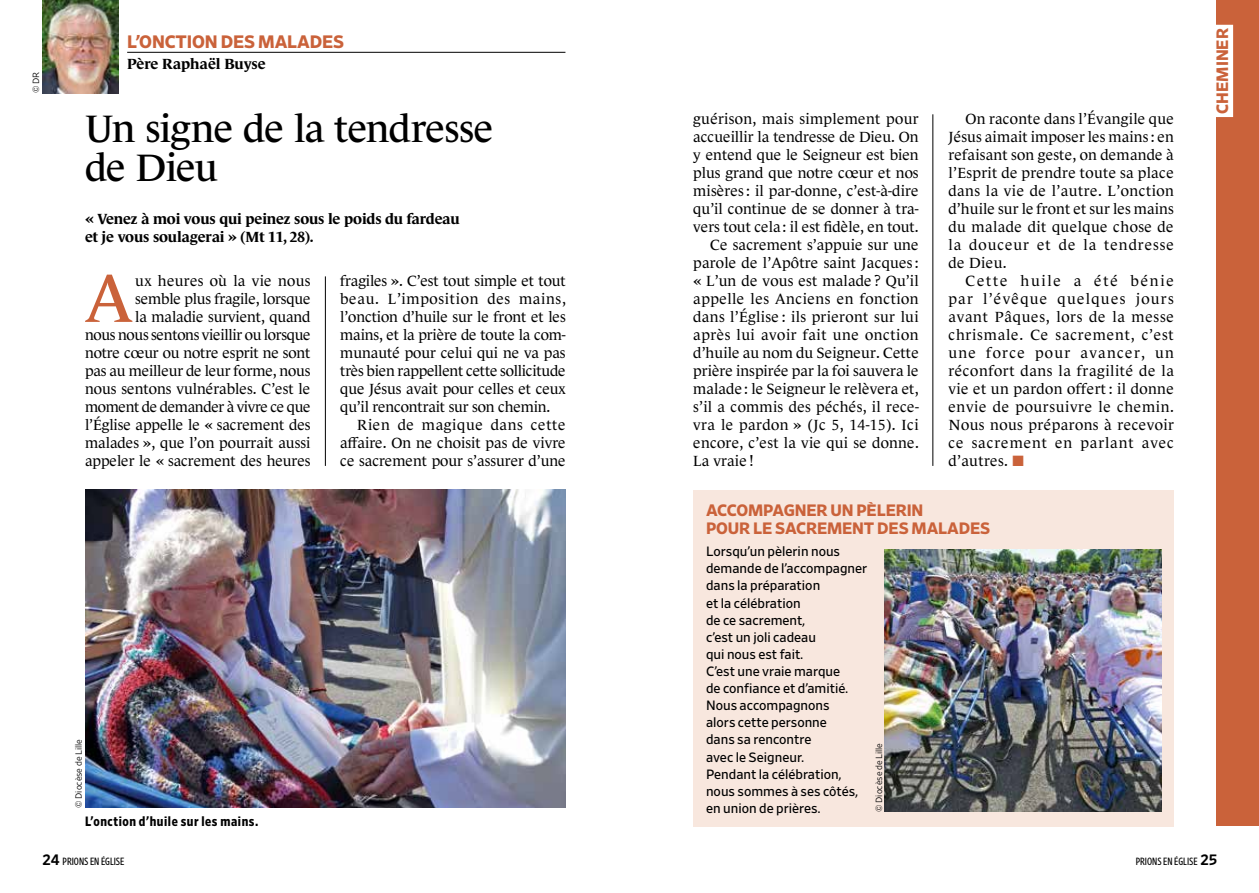
<style>
.page{position:relative;width:1259px;height:893px;background:#fff}
.page>*{position:absolute;margin:0;border:0;box-sizing:border-box;transform-origin:0 0}
.t1{font:68.4px "Le Monde Journal Std";color:#ca623a}
.t2{font:39px/39px "Le Monde Journal Std";letter-spacing:-.02em;color:#000}
.t3{font:700 18px "Retina";letter-spacing:-.01em;color:#ca623a}
.t4{font:700 16.5px/18px "Retina";letter-spacing:-.01em;color:#ca623a}
.t5{font:15px/18px "Le Monde Journal Std";letter-spacing:.005em;color:#000;text-align:justify}
.t6{font:700 15px/18px "Le Monde Journal Std";letter-spacing:-.01em;color:#000}
.t7{font:15px "Le Monde Journal Std";letter-spacing:.035em;color:#000}
.t8{font:15px "Le Monde Journal Std";letter-spacing:.025em;color:#000}
.t9{font:15px "Le Monde Journal Std";letter-spacing:.03em;color:#000}
.t10{font:13.5px/17.1px "Retina";color:#000}
.t11{font:700 13.5px "Retina Narrow";letter-spacing:.04em;color:#000}
.t12{font:condensed 10.5px "Retina";color:#000}
.t13{font:300 9px "Retina";color:#000}
.s1{font-family:"Humanist 521 BT"}
.s2{color:#ca623a}
.s3{font-weight:500;font-stretch:normal;font-size:15px}
</style>
<div class="page">
<hr style="left:127px;top:52px;width:438px;height:1px;background:#000">
<hr style="left:325px;top:276px;width:1px;height:190px;background:#000">
<img style="left:85px;top:490px;width:481px;height:318px">
<hr style="left:932px;top:114px;width:1px;height:352px;background:#000">
<img style="left:42px;top:0;width:77px;height:93px">
<div style="left:693px;top:490px;width:481px;height:336px;background:#f8e7de"></div>
<div style="left:1216px;top:0;width:43px;height:826px;background:#ca623a"></div>
<div style="left:1213px;top:25px;width:20px;height:92px;background:#fff"></div>
<img style="left:884px;top:549px;width:277px;height:263px">
<p class="t13" style="left:30px;top:93px;width:23px;rotate:-90deg"><span class="s1">©</span>DR</p>
<p class="t3" style="left:127px;top:30px;width:218px">L’ONCTION DES MALADES</p>
<p class="t6" style="left:127px;top:55px;width:140px">Père Raphaël Buyse</p>
<h2 class="t2" style="left:85px;top:109px;width:410px">Un signe de la tendresse de Dieu</h2>
<p class="t6" style="left:85px;top:210px;width:376px">« Venez à moi vous qui peinez sous le poids du fardeau et je vous soulagerai » (Mt 11, 28).</p>
<h1 class="t1" style="left:85px;top:260px;width:49px">A</h1>
<p class="t5" style="left:85px;top:272px;width:227px;text-align:right">ux heures où la vie nous<br>semble plus fragile, lorsque<br>la maladie survient, quand<br>nous nous sentons vieillir ou lorsque notre cœur ou notre esprit ne sont pas au meilleur de leur forme, nous nous sentons vulnérables. C’est le moment de demander à vivre ce que l’Église appelle le « sacrement des malades », que l’on pourrait aussi appeler le « sacrement des heures</p>
<p class="t5" style="left:340px;top:272px;width:227px">fragiles ». C’est tout simple et tout beau. L’imposition des mains, l’onction d’huile sur le front et les mains, et la prière de toute la com&shy;munauté pour celui qui ne va pas trè s bien rappellent cette sollicitude que Jésus avait pour celles et ceux qu’il rencontrait sur son chemin.</p>
<p class="t5" style="left:340px;top:416px;width:227px;text-indent:17px">Rien de magique dans cette affaire. On ne choisit pas de vivre ce sacrement pour s’assurer d’une</p>
<p class="t13" style="left:73px;top:808px;width:70px;rotate:-90deg"><span class="s1">©</span> Diocèse de Lille</p>
<p class="t11" style="left:85px;top:812px;width:175px">L’onction d’huile sur les mains.</p>
<p class="t5" style="left:693px;top:110px;width:227px">guérison, mais simplement pour</p>
<p class="t5" style="left:693px;top:128px;width:227px">accueillir la tendresse de Dieu. On</p>
<p class="t5" style="left:693px;top:146px;width:227px">y entend que le Seigneur est bien</p>
<p class="t5" style="left:693px;top:164px;width:227px">plus grand que notre cœur et nos</p>
<p class="t5" style="left:693px;top:182px;width:227px">misères: il par-donne, c’est-à-dire</p>
<p class="t5" style="left:693px;top:200px;width:227px">qu’il continue de se donner à tra-</p>
<p class="t5" style="left:693px;top:218px;width:227px">vers tout cela: il est fidèle, en tout.</p>
<p class="t5" style="left:710px;top:236px;width:210px">Ce sacrement s’appuie sur une</p>
<p class="t5" style="left:693px;top:254px;width:227px">parole de l’Apôtre saint Jacques:</p>
<p class="t5" style="left:693px;top:272px;width:227px">« L’un de vous est malade ? Qu’il</p>
<p class="t7" style="left:693px;top:290px;width:227px">appelle les Anciens en fonction</p>
<p class="t8" style="left:693px;top:308px;width:227px">dans l’Église : ils prieront sur lui</p>
<p class="t7" style="left:693px;top:326px;width:227px">après lui avoir fait une onction</p>
<p class="t5" style="left:693px;top:344px;width:227px">d’huile au nom du Seigneur. Cette</p>
<p class="t5" style="left:693px;top:362px;width:227px">prière inspirée par la foi sauvera le</p>
<p class="t5" style="left:693px;top:380px;width:227px">malade : le Seigneur le relèvera et,</p>
<p class="t5" style="left:693px;top:398px;width:227px">s’il a commis des péchés, il rece-</p>
<p class="t9" style="left:693px;top:416px;width:227px">vra le pardon » (Jc 5, 14-15). Ici</p>
<p class="t5" style="left:693px;top:434px;width:227px">encore, c’est la vie qui se donne.</p>
<p class="t5" style="left:693px;top:452px;width:62px">La vraie !</p>
<p class="t5" style="left:948px;top:110px;width:227px;text-align:left;text-indent:17px">On raconte dans l’Évangile que<br>Jésus aimait imposer les mains: en refaisant son geste, on demande à l’Esprit de prendre toute sa place dans la vie de l’autre. L’onction d’huile sur le front et sur les mains du malade dit quelque chose de la douceur et de la tendresse de Dieu.</p>
<p class="t5" style="left:948px;top:272px;width:227px;text-indent:17px">Cette huile a été bénie par l’évê que quelques jours avant Pâques, lors de la messe chrismale. Ce sacrement, c’est une force pour avancer, un ré confort dans la fragilité de la vie et un pardon offert: il donne envie de poursuivre le chemin.<br>Nous nous préparons à recevoir ce sacrement en parlant avec d’autres. <span class="s2">■</span></p>
<p class="t4" style="left:706px;top:500px;width:286px">ACCOMPAGNER UN PÈLERIN<br>POUR LE SACREMENT DES MALADES</p>
<p class="t10" style="left:706px;top:543px;width:163px">Lorsqu’un pèlerin nous demande de l’accompagner dans la préparation<br>et la célébration<br>de ce sacrement,<br>c’est un joli cadeau<br>qui nous est fait.<br>C’est une vraie marque<br>de confiance et d’amitié.<br>Nous accompagnons<br>alors cette personne<br>dans sa rencontre<br>avec le Seigneur.<br>Pendant la célébration, nous sommes à ses côtés, en union de prières.</p>
<p class="t13" style="left:873px;top:812px;width:70px;rotate:-90deg"><span class="s1">©</span> Diocèse de Lille</p>
<p class="t4" style="left:1212px;top:114px;width:87px;rotate:-90deg">CHEMINER</p>
<p class="t12" style="left:43px;top:854px;width:83px"><span class="s3">24</span> PRIONS EN ÉGLISE</p>
<p class="t12" style="left:1135px;top:854px;width:83px">PRIONS EN ÉGLISE <span class="s3">25</span></p>
</div>
